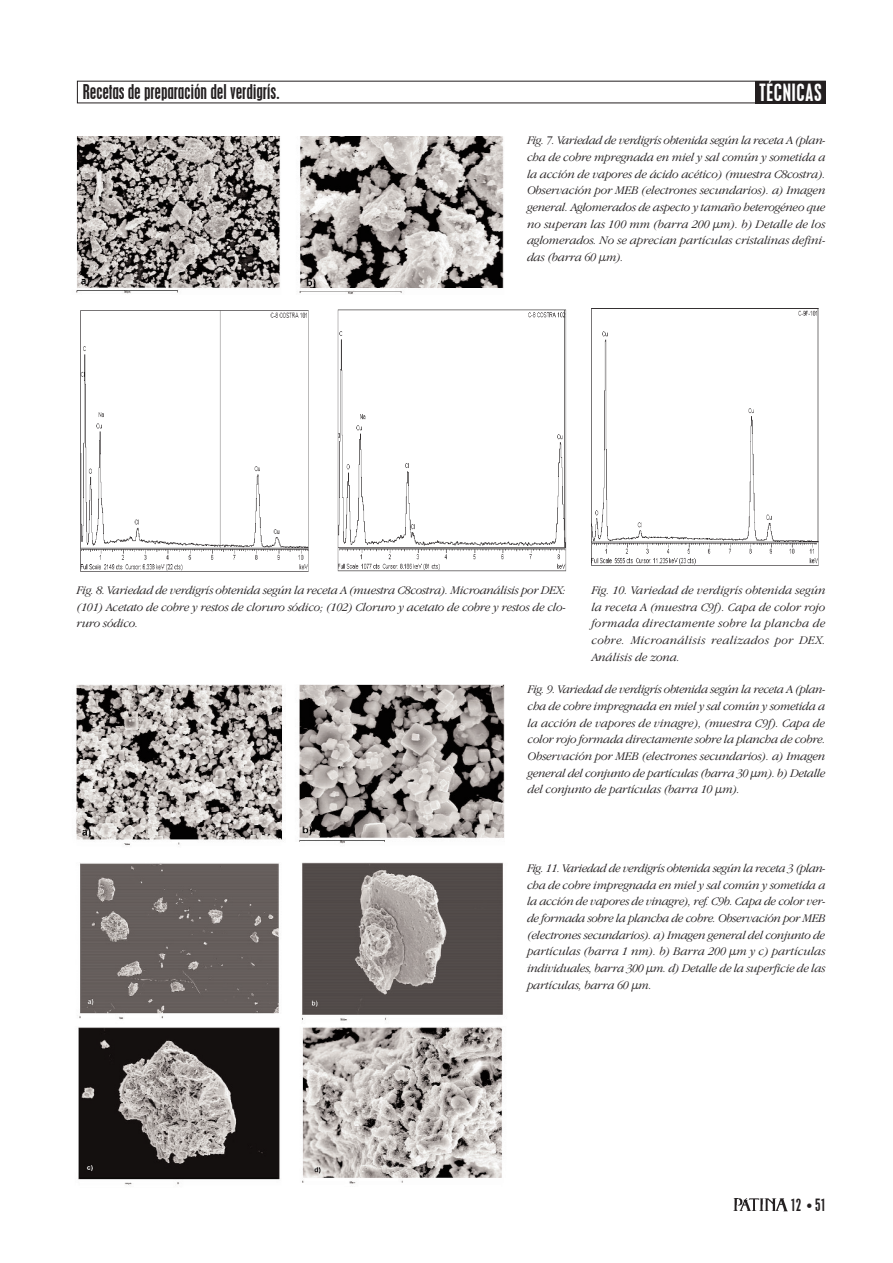
<style>
.page{position:relative;width:893px;height:1263px;background:#fff}
.page>*{position:absolute;margin:0;border:0;box-sizing:border-box;transform-origin:0 0}
.t1{font:condensed 21px "Placard";letter-spacing:.035em;color:#fff}
.t2{font:condensed 18px "Placard";color:#231f20}
.t3{font:condensed 15px "Placard";color:#231f20}
.t4{font:italic 300 12px/16.6px "Garamond IT Cby BT";letter-spacing:-.015em;color:#231f20;text-align:justify}
.s1{font-style:normal;font-size:13.5px}
</style>
<div class="page">
<img style="left:733px;top:1198px;width:55px;height:13px">
<div style="left:754px;top:81px;width:71px;height:22px;background:#231f20"></div>
<img style="left:76px;top:137px;width:204px;height:157px">
<img style="left:299px;top:137px;width:205px;height:158px">
<img style="left:76px;top:684px;width:207px;height:162px">
<img style="left:299px;top:684px;width:206px;height:160px">
<img style="left:78px;top:863px;width:202px;height:322px">
<img style="left:302px;top:863px;width:201px;height:321px">
<img style="left:80px;top:310px;width:229px;height:262px">
<img style="left:337px;top:309px;width:230px;height:263px">
<img style="left:591px;top:308px;width:228px;height:258px">
<h2 class="t2" style="left:83px;top:83px;width:198px">Recetas de preparación del verdigrís.</h2>
<h1 class="t1" style="left:759px;top:82px;width:64px">TÉCNICAS</h1>
<p class="t4" style="left:527px;top:133px;width:300px">Fig. 7. Variedad de verdigrís obtenida según la receta A (plan&shy;cha de cobre mpregnada en miel y sal común y sometida a la acción de vapores de ácido acético) (muestra C8costra).<br>Observación por MEB (electrones secundarios). a) Imagen general. Aglomerados de aspecto y tamaño heterogéneo que no superan las 100 mm (barra 200 <span class="s1">µ</span>m). b) Detalle de los aglomerados. No se aprecian partículas cristalinas defini&shy;das (barra 60 <span class="s1">µ</span>m).</p>
<p class="t4" style="left:77px;top:583px;width:490px">Fig. 8. Variedad de verdigrís obtenida según la receta A (muestra C8costra). Microanálisis por DEX: (101) Acetato de cobre y restos de cloruro sódico; (102) Cloruro y acetato de cobre y restos de clo&shy;ruro sódico.</p>
<p class="t4" style="left:591px;top:583px;width:235px">Fig. 10. Variedad de verdigrís obtenida según la receta A (muestra C9f). Capa de color rojo formada directamente sobre la plancha de cobre. Microanálisis realizados por DEX.<br>Análisis de zona.</p>
<p class="t4" style="left:528px;top:682px;width:299px">Fig. 9. Variedad de verdigrís obtenida según la receta A (plan&shy;cha de cobre impregnada en miel y sal común y sometida a la acción de vapores de vinagre), (muestra C9f). Capa de color rojo formada directamente sobre la plancha de cobre.<br>Observación por MEB (electrones secundarios). a) Imagen general del conjunto de partículas (barra 30 <span class="s1">µ</span>m). b) Detalle del conjunto de partículas (barra 10 <span class="s1">µ</span>m).</p>
<p class="t4" style="left:527px;top:861px;width:300px">Fig. 11. Variedad de verdigrís obtenida según la receta 3 (plan&shy;cha de cobre impregnada en miel y sal común y sometida a la acción de vapores de vinagre), ref. C9b. Capa de color ver&shy;de formada sobre la plancha de cobre. Observación por MEB (electrones secundarios). a) Imagen general del conjunto de partículas (barra 1 nm). b) Barra 200 <span class="s1">µ</span>m y c) partículas individuales, barra 300 <span class="s1">µ</span>m. d) Detalle de la superficie de las partículas, barra 60 <span class="s1">µ</span>m.</p>
<p class="t3" style="left:790px;top:1197px;width:37px">12 • 51</p>
</div>
